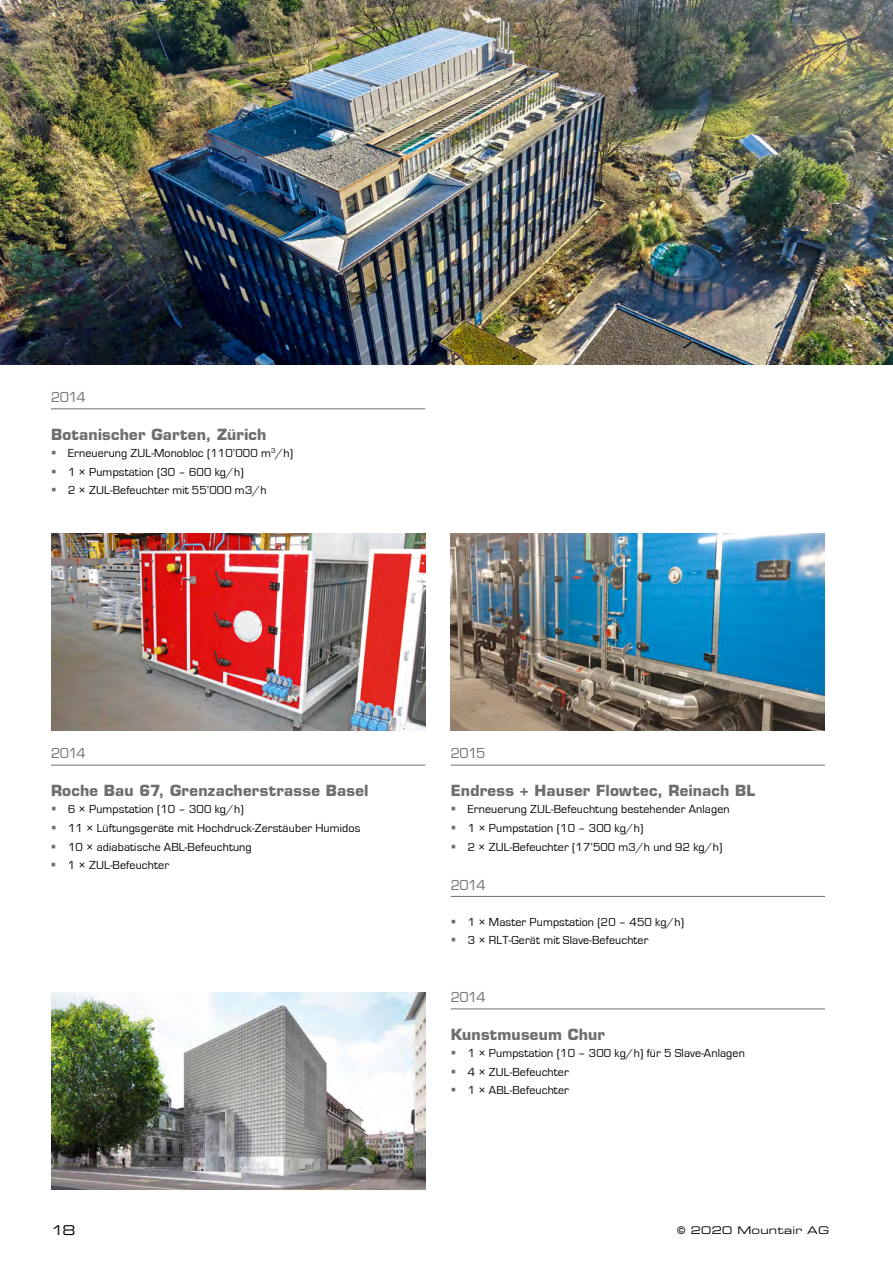
<style>
.page{position:relative;width:893px;height:1263px;background:#fff}
.page>*{position:absolute;margin:0;border:0;box-sizing:border-box;transform-origin:0 0}
.t1{font:700 15px "Eurostile";letter-spacing:.015em;color:#6e6e6e}
.t2{font:15px "Eurostile";letter-spacing:-.035em;color:#6e6e6e}
.t3{font:13.5px "Eurostile Extended Two";color:#000}
.t4{font:12px/18.8px "Eurostile";letter-spacing:.01em;color:#000}
.t5{font:10.5px "Eurostile Extended Two";letter-spacing:.025em;color:#000}
</style>
<div class="page">
<hr style="left:51px;top:765px;width:374px;height:1px;background:#6e6e6e">
<img style="left:51px;top:533px;width:374px;height:198px">
<hr style="left:451px;top:765px;width:374px;height:1px;background:#6e6e6e">
<hr style="left:451px;top:896px;width:374px;height:1px;background:#6e6e6e">
<hr style="left:51px;top:408px;width:374px;height:1px;background:#6e6e6e">
<img style="left:0;top:0;width:893px;height:365px">
<hr style="left:451px;top:1008px;width:374px;height:1px;background:#6e6e6e">
<img style="left:51px;top:992px;width:374px;height:197px">
<img style="left:451px;top:533px;width:374px;height:198px">
<p class="t2" style="left:51px;top:389px;width:36px">2014</p>
<p class="t1" style="left:51px;top:425px;width:217px">Botanischer Garten, Zürich</p>
<p class="t4" style="left:68px;top:444px;width:227px">Erneuerung ZUL-Monobloc (110’000 m<sup>3</sup>/h)<br>1 × Pumpstation (30 – 600 kg/h)<br>2 × ZUL-Befeuchter mit 55’000 m3/h</p>
<p class="t2" style="left:51px;top:745px;width:36px">2014</p>
<p class="t1" style="left:51px;top:781px;width:319px">Roche Bau 67, Grenzacherstrasse Basel</p>
<p class="t4" style="left:68px;top:800px;width:294px">6 × Pumpstation (10 – 300 kg/h)<br>11 × Lüftungsgeräte mit Hochdruck-Zerstäuber Humidos 10 × adiabatische ABL-Befeuchtung<br>1 × ZUL-Befeuchter</p>
<p class="t2" style="left:451px;top:745px;width:36px">2015</p>
<p class="t1" style="left:451px;top:781px;width:306px">Endress + Hauser Flowtec, Reinach BL</p>
<p class="t4" style="left:468px;top:800px;width:263px">Erneuerung ZUL-Befeuchtung bestehender Anlagen<br>1 × Pumpstation (10 – 300 kg/h)<br>2 × ZUL-Befeuchter (17’500 m3/h und 92 kg/h)</p>
<p class="t2" style="left:451px;top:877px;width:36px">2014</p>
<p class="t4" style="left:468px;top:912px;width:218px">1 × Master Pumpstation (20 – 450 kg/h)<br>3 × RLT-Gerät mit Slave-Befeuchter</p>
<p class="t2" style="left:451px;top:989px;width:36px">2014</p>
<p class="t1" style="left:451px;top:1025px;width:156px">Kunstmuseum Chur</p>
<p class="t4" style="left:468px;top:1044px;width:279px">1 × Pumpstation (10 – 300 kg/h) für 5 Slave-Anlagen<br>4 × ZUL-Befeuchter<br>1 × ABL-Befeuchter</p>
<p class="t3" style="left:51px;top:1221px;width:26px">18</p>
<p class="t5" style="left:677px;top:1223px;width:153px">© 2020 Mountair AG</p>
</div>
